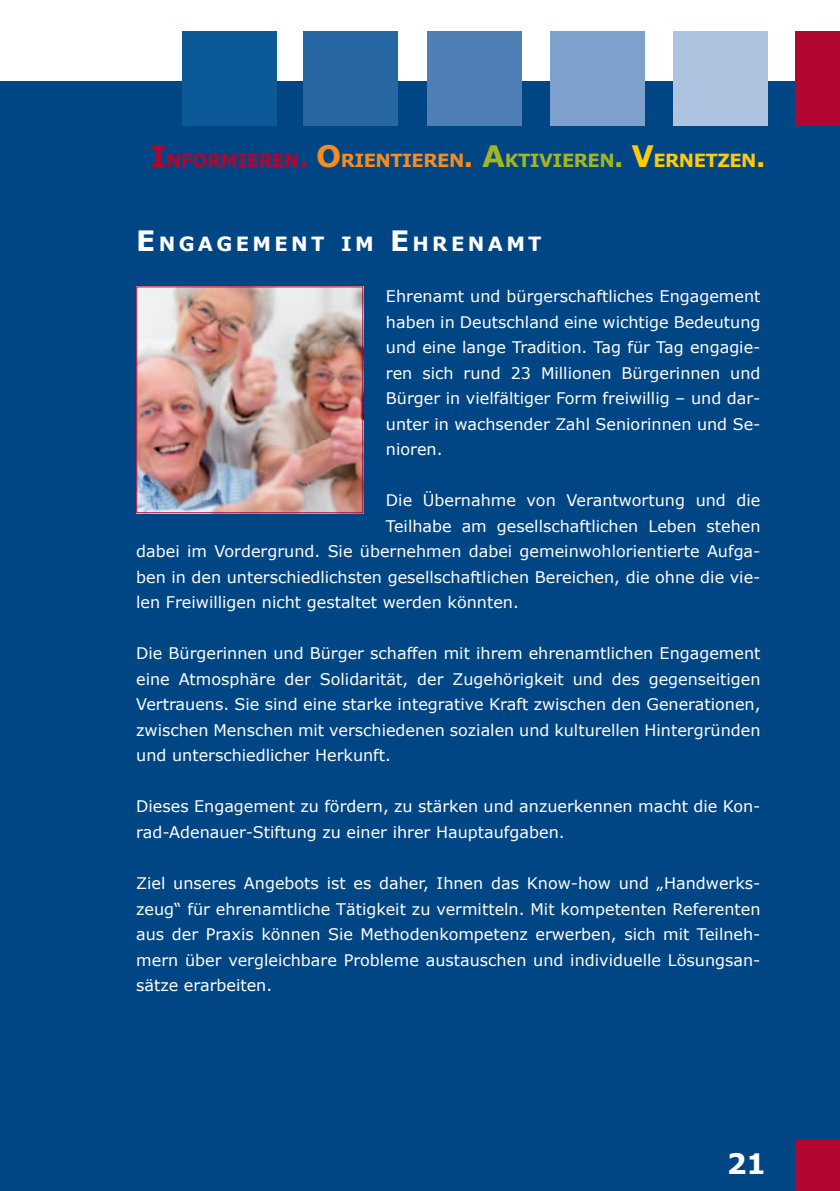
<style>
.page{position:relative;width:840px;height:1191px;background:#fff}
.page>*{position:absolute;margin:0;border:0;box-sizing:border-box;transform-origin:0 0}
.t1{font:700 28.2px "Verdana";color:#fff}
.t2{font:700 19.6px "Verdana";letter-spacing:.17em;color:#fff}
.t3{font:700 18px "Verdana";letter-spacing:-.03em;color:#b00630}
.t4{font:16px/25.6px "Verdana";color:#fff;text-align:justify}
.s1{font-size:29.6px}
.s2{font-size:25.8px}
.s3{font-size:29.6px;color:#f68b1f}
.s4{color:#f68b1f}
.s5{font-size:25.8px;color:#f68b1f}
.s6{font-size:29.6px;color:#a5b522}
.s7{color:#a5b522}
.s8{font-size:25.8px;color:#a5b522}
.s9{font-size:29.6px;color:#feca0a}
.s10{color:#feca0a}
.s11{font-size:25.8px;color:#feca0a}
.s12{font-size:28px}
</style>
<div class="page">
<div style="left:0;top:1140px;width:839px;height:51px;background:#004684"></div>
<div style="left:0;top:81px;width:839px;height:108px;background:#004684"></div>
<div style="left:795px;top:31px;width:44px;height:94px;background:#b00630"></div>
<div style="left:794px;top:1140px;width:45px;height:51px;background:#b00630"></div>
<div style="left:672px;top:31px;width:95px;height:94px;background:#aec3e0"></div>
<div style="left:182px;top:31px;width:95px;height:94px;background:#0b5997"></div>
<div style="left:303px;top:31px;width:95px;height:94px;background:#2767a4"></div>
<div style="left:549px;top:31px;width:95px;height:94px;background:#7da0cc"></div>
<div style="left:427px;top:31px;width:94px;height:94px;background:#4f7db5"></div>
<div style="left:0;top:189px;width:839px;height:951px;background:#004684"></div>
<img style="left:138px;top:288px;width:223px;height:223px">
<div style="left:136px;top:286px;width:227px;height:227px;border:1px solid #b00630"></div>
<p class="t3" style="left:150px;top:149px;width:616px"><span class="s1">I</span>NFORMIEREN<span class="s2">.</span> <span class="s3">O</span><span class="s4">RIENTIEREN</span><span class="s5">.</span> <span class="s6">A</span><span class="s7">KTIVIEREN</span><span class="s8">.</span> <span class="s9">V</span><span class="s10">ERNETZEN</span><span class="s11">.</span></p>
<p class="t2" style="left:136px;top:231px;width:407px"><span class="s12">E</span> NGAGEMENT IM <span class="s12">E</span> HRENAMT</p>
<p class="t4" style="left:386px;top:283px;width:376px">Ehrenamt und bürgerschaftliches Engagement haben in Deutschland eine wichtige Bedeutung und eine lange Tradition. Tag für Tag engagie&shy;ren sich rund 23 Millionen Bürgerinnen und Bürger in vielfältiger Form freiwillig – und dar&shy;unter in wachsender Zahl Seniorinnen und Se&shy;nioren.</p>
<p class="t4" style="left:386px;top:487px;width:376px">Die Übernahme von Verantwortung und die</p>
<p class="t4" style="left:386px;top:512px;width:376px">Teilhabe am gesellschaftlichen Leben stehen</p>
<p class="t4" style="left:136px;top:538px;width:625px">dabei im Vordergrund. Sie übernehmen dabei gemeinwohlorientierte Aufga-</p>
<p class="t4" style="left:136px;top:563px;width:625px">ben in den unterschiedlichsten gesellschaftlichen Bereichen, die ohne die vie-</p>
<p class="t4" style="left:136px;top:589px;width:384px">len Freiwilligen nicht gestaltet werden könnten.</p>
<p class="t4" style="left:136px;top:640px;width:625px">Die Bürgerinnen und Bürger schaffen mit ihrem ehrenamtlichen Engagement eine Atmosphäre der Solidarität, der Zugehörigkeit und des gegenseitigen Vertrauens. Sie sind eine starke integrative Kraft zwischen den Generationen, zwischen Menschen mit verschiedenen sozialen und kulturellen Hintergründen und unterschiedlicher Herkunft.</p>
<p class="t4" style="left:136px;top:793px;width:625px">Dieses Engagement zu fördern, zu stärken und anzuerkennen macht die Kon&shy;rad-Adenauer-Stiftung zu einer ihrer Hauptaufgaben.</p>
<p class="t4" style="left:136px;top:870px;width:625px">Ziel unseres Angebots ist es daher, Ihnen das Know-how und „Handwerks&shy;zeug“ für ehrenamtliche Tätigkeit zu vermitteln. Mit kompetenten Referenten aus der Praxis können Sie Methodenkompetenz erwerben, sich mit Teilneh&shy;mern über vergleichbare Probleme austauschen und individuelle Lösungsan&shy;sätze erarbeiten.</p>
<h1 class="t1" style="left:726px;top:1145px;width:41px">21</h1>
</div>
